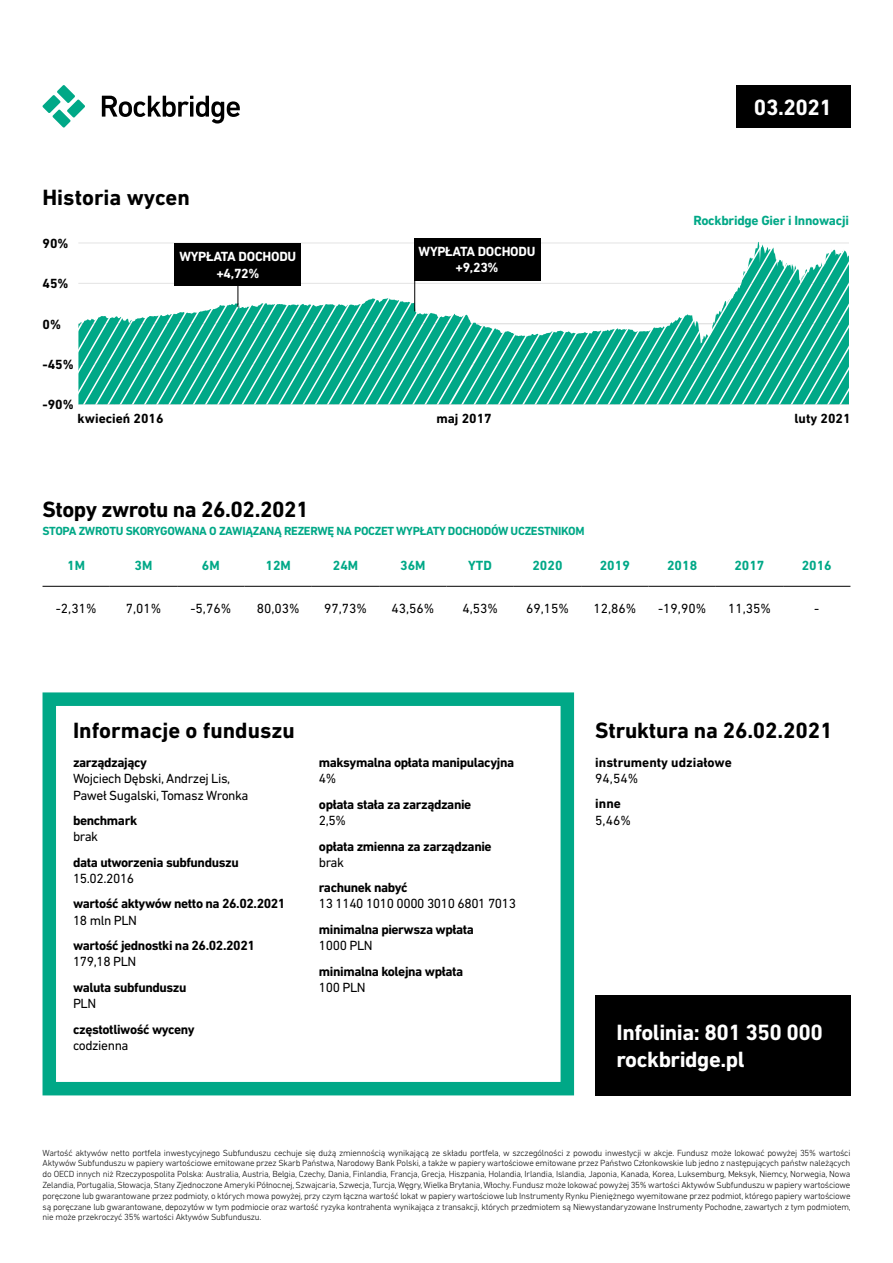
<style>
.page{position:relative;width:893px;height:1263px;background:#fff}
.page>*{position:absolute;margin:0;border:0;box-sizing:border-box;transform-origin:0 0}
.t1{font:700 22.5px "DIN Next LT Pro";letter-spacing:-.01em;color:#000}
.t2{font:700 22.5px/27px "DIN Next LT Pro";letter-spacing:-.02em;color:#fff}
.t3{font:700 13.5px "DIN Next LT Pro";letter-spacing:-.03em;color:#000}
.t4{font:13.5px/16.2px "DIN Next LT Pro";letter-spacing:-.03em;color:#000}
.t5{font:700 13.5px "DIN Next LT Pro";color:#000}
.t6{font:700 13.5px/16.2px "DIN Next LT Pro";letter-spacing:-.02em;color:#fff;text-align:center}
.t7{font:700 13.5px "DIN Next LT Pro";color:#00a887}
.t8{font:700 13.5px "DIN Next LT Pro";letter-spacing:-.02em;color:#00a887}
.t9{font:700 12px "DIN Next LT Pro";letter-spacing:-.025em;color:#00a887}
.t10{font:300 9px/10.8px "DIN Next LT Pro";letter-spacing:-.02em;color:#000;text-align:justify}
</style>
<div class="page">
<div style="left:595px;top:995px;width:255px;height:100px;background:#000"></div>
<svg style="left:42px;top:85px;width:43px;height:43px"></svg>
<svg style="left:102px;top:96px;width:138px;height:28px"></svg>
<div style="left:736px;top:85px;width:114px;height:43px;background:#000"></div>
<div style="left:43px;top:692px;width:531px;height:403px;border:14px solid #00a887"></div>
<hr style="left:78px;top:404px;width:771px;height:1px;background:#e3e3e3">
<hr style="left:78px;top:364px;width:771px;height:1px;background:#e3e3e3">
<hr style="left:78px;top:323px;width:771px;height:1px;background:#e3e3e3">
<hr style="left:78px;top:283px;width:771px;height:1px;background:#e3e3e3">
<hr style="left:78px;top:243px;width:771px;height:1px;background:#e3e3e3">
<svg style="left:79px;top:242px;width:770px;height:162px"></svg>
<hr style="left:238px;top:256px;width:1px;height:51px;background:#000">
<div style="left:175px;top:243px;width:126px;height:43px;background:#000"></div>
<hr style="left:414px;top:260px;width:1px;height:51px;background:#000">
<div style="left:414px;top:238px;width:126px;height:42px;background:#000"></div>
<hr style="left:43px;top:586px;width:67px;height:1px;background:#000">
<hr style="left:110px;top:586px;width:67px;height:1px;background:#000">
<hr style="left:177px;top:586px;width:67px;height:1px;background:#000">
<hr style="left:244px;top:586px;width:68px;height:1px;background:#000">
<hr style="left:312px;top:586px;width:67px;height:1px;background:#000">
<hr style="left:379px;top:586px;width:67px;height:1px;background:#000">
<hr style="left:446px;top:586px;width:68px;height:1px;background:#000">
<hr style="left:514px;top:586px;width:67px;height:1px;background:#000">
<hr style="left:581px;top:586px;width:67px;height:1px;background:#000">
<hr style="left:648px;top:586px;width:68px;height:1px;background:#000">
<hr style="left:716px;top:586px;width:67px;height:1px;background:#000">
<hr style="left:783px;top:586px;width:67px;height:1px;background:#000">
<h1 class="t1" style="left:43px;top:185px;width:149px">Historia wycen</h1>
<h2 class="t3" style="left:43px;top:235px;width:28px">90%</h2>
<h2 class="t3" style="left:43px;top:276px;width:28px">45%</h2>
<h2 class="t3" style="left:43px;top:316px;width:20px">0%</h2>
<h2 class="t3" style="left:43px;top:356px;width:33px">-45%</h2>
<h2 class="t3" style="left:43px;top:397px;width:33px">-90%</h2>
<h2 class="t6" style="left:179px;top:249px;width:118px">WYPŁATA DOCHODU +4,72%</h2>
<h2 class="t6" style="left:419px;top:243px;width:118px">WYPŁATA DOCHODU +9,23%</h2>
<h1 class="t2" style="left:754px;top:94px;width:80px">03.2021</h1>
<h2 class="t8" style="left:693px;top:213px;width:157px">Rockbridge Gier i Innowacji</h2>
<h2 class="t5" style="left:78px;top:411px;width:88px">kwiecień 2016</h2>
<h2 class="t3" style="left:436px;top:411px;width:57px">maj 2017</h2>
<h2 class="t5" style="left:795px;top:411px;width:57px">luty 2021</h2>
<h1 class="t1" style="left:43px;top:496px;width:268px">Stopy zwrotu na 26.02.2021</h1>
<h3 class="t9" style="left:43px;top:524px;width:543px">STOPA ZWROTU SKORYGOWANA O ZAWIĄZANĄ REZERWĘ NA POCZET WYPŁATY DOCHODÓW UCZESTNIKOM</h3>
<h2 class="t7" style="left:67px;top:557px;width:19px">1M</h2>
<h2 class="t7" style="left:135px;top:557px;width:19px">3M</h2>
<h2 class="t7" style="left:202px;top:557px;width:19px">6M</h2>
<h2 class="t7" style="left:265px;top:557px;width:27px">12M</h2>
<h2 class="t7" style="left:333px;top:557px;width:27px">24M</h2>
<h2 class="t7" style="left:400px;top:557px;width:27px">36M</h2>
<h2 class="t7" style="left:468px;top:557px;width:25px">YTD</h2>
<h2 class="t7" style="left:532px;top:557px;width:32px">2020</h2>
<h2 class="t7" style="left:600px;top:557px;width:32px">2019</h2>
<h2 class="t7" style="left:667px;top:557px;width:32px">2018</h2>
<h2 class="t7" style="left:734px;top:557px;width:32px">2017</h2>
<h2 class="t7" style="left:802px;top:557px;width:32px">2016</h2>
<h2 class="t4" style="left:56px;top:600px;width:42px">-2,31%</h2>
<h2 class="t4" style="left:126px;top:600px;width:37px">7,01%</h2>
<h2 class="t4" style="left:190px;top:600px;width:42px">-5,76%</h2>
<h2 class="t4" style="left:257px;top:600px;width:44px">80,03%</h2>
<h2 class="t4" style="left:324px;top:600px;width:44px">97,73%</h2>
<h2 class="t4" style="left:391px;top:600px;width:44px">43,56%</h2>
<h2 class="t4" style="left:462px;top:600px;width:37px">4,53%</h2>
<h2 class="t4" style="left:526px;top:600px;width:44px">69,15%</h2>
<h2 class="t4" style="left:593px;top:600px;width:44px">12,86%</h2>
<h2 class="t4" style="left:658px;top:600px;width:50px">-19,90%</h2>
<h2 class="t4" style="left:728px;top:600px;width:44px">11,35%</h2>
<h2 class="t4" style="left:814px;top:600px;width:7px">-</h2>
<h1 class="t1" style="left:73px;top:718px;width:223px">Informacje o funduszu</h1>
<h2 class="t3" style="left:73px;top:755px;width:76px">zarządzający</h2>
<h2 class="t4" style="left:73px;top:770px;width:177px">Wojciech Dębski, Andrzej Lis,<br>Paweł Sugalski, Tomasz Wronka</h2>
<h2 class="t3" style="left:73px;top:812px;width:66px">benchmark</h2>
<h2 class="t4" style="left:73px;top:828px;width:27px">brak</h2>
<h2 class="t3" style="left:73px;top:854px;width:167px">data utworzenia subfunduszu</h2>
<h2 class="t4" style="left:73px;top:870px;width:63px">15.02.2016</h2>
<h2 class="t3" style="left:73px;top:896px;width:214px">wartość aktywów netto na 26.02.2021</h2>
<h2 class="t4" style="left:73px;top:912px;width:66px">18 mln PLN</h2>
<h2 class="t3" style="left:73px;top:938px;width:183px">wartość jednostki na 26.02.2021</h2>
<h2 class="t4" style="left:73px;top:953px;width:65px">179,18 PLN</h2>
<h2 class="t3" style="left:73px;top:979px;width:115px">waluta subfunduszu</h2>
<h2 class="t4" style="left:73px;top:995px;width:25px">PLN</h2>
<h2 class="t3" style="left:73px;top:1021px;width:123px">częstotliwość wyceny</h2>
<h2 class="t4" style="left:73px;top:1037px;width:57px">codzienna</h2>
<h2 class="t3" style="left:319px;top:755px;width:197px">maksymalna opłata manipulacyjna</h2>
<h2 class="t4" style="left:319px;top:770px;width:19px">4%</h2>
<h2 class="t3" style="left:319px;top:796px;width:154px">opłata stała za zarządzanie</h2>
<h2 class="t4" style="left:319px;top:812px;width:29px">2,5%</h2>
<h2 class="t3" style="left:319px;top:838px;width:174px">opłata zmienna za zarządzanie</h2>
<h2 class="t4" style="left:319px;top:854px;width:27px">brak</h2>
<h2 class="t3" style="left:319px;top:880px;width:90px">rachunek nabyć</h2>
<h2 class="t4" style="left:319px;top:895px;width:199px">13 1140 1010 0000 3010 6801 7013</h2>
<h2 class="t3" style="left:319px;top:921px;width:157px">minimalna pierwsza wpłata</h2>
<h2 class="t4" style="left:319px;top:937px;width:55px">1000 PLN</h2>
<h2 class="t3" style="left:319px;top:963px;width:146px">minimalna kolejna wpłata</h2>
<h2 class="t4" style="left:319px;top:979px;width:48px">100 PLN</h2>
<h1 class="t1" style="left:595px;top:718px;width:239px">Struktura na 26.02.2021</h1>
<h2 class="t5" style="left:595px;top:754px;width:138px">instrumenty udziałowe</h2>
<h2 class="t4" style="left:595px;top:770px;width:44px">94,54%</h2>
<h2 class="t3" style="left:595px;top:796px;width:27px">inne</h2>
<h2 class="t4" style="left:595px;top:812px;width:37px">5,46%</h2>
<h1 class="t2" style="left:617px;top:1019px;width:208px">Infolinia: 801 350 000 rockbridge.pl</h1>
<p class="t10" style="left:43px;top:1147px;width:810px">Wartość aktywów netto portfela inwestycyjnego Subfunduszu cechuje się dużą zmiennością wynikającą ze składu portfela, w szczególności z powodu inwestycji w akcje. Fundusz może lokować powyżej 35% wartości Aktywów Subfunduszu w papiery wartościowe emitowane przez Skarb Państwa, Narodowy Bank Polski, a także w papiery wartościowe emitowane przez Państwo Członkowskie lub jedno z następujących państw należących do OECD innych niż Rzeczypospolita Polska: Australia, Austria, Belgia, Czechy, Dania, Finlandia, Francja, Grecja, Hiszpania, Holandia, Irlandia, Islandia, Japonia, Kanada, Korea, Luksemburg, Meksyk, Niemcy, Norwegia, Nowa Zelandia, Portugalia, Słowacja, Stany Zjednoczone Ameryki Północnej, Szwajcaria, Szwecja, Turcja, Węgry, Wielka Brytania, Włochy. Fundusz może lokować powyżej 35% wartości Aktywów Subfunduszu w papiery wartościowe poręczone lub gwarantowane przez podmioty, o których mowa powyżej, przy czym łączna wartość lokat w papiery wartościowe lub Instrumenty Rynku Pieniężnego wyemitowane przez podmiot, którego papiery wartościowe są poręczane lub gwarantowane, depozytów w tym podmiocie oraz wartość ryzyka kontrahenta wynikająca z transakcji, których przedmiotem są Niewystandaryzowane Instrumenty Pochodne, zawartych z tym podmiotem, nie może przekroczyć 35% wartości Aktywów Subfunduszu.</p>
</div>
